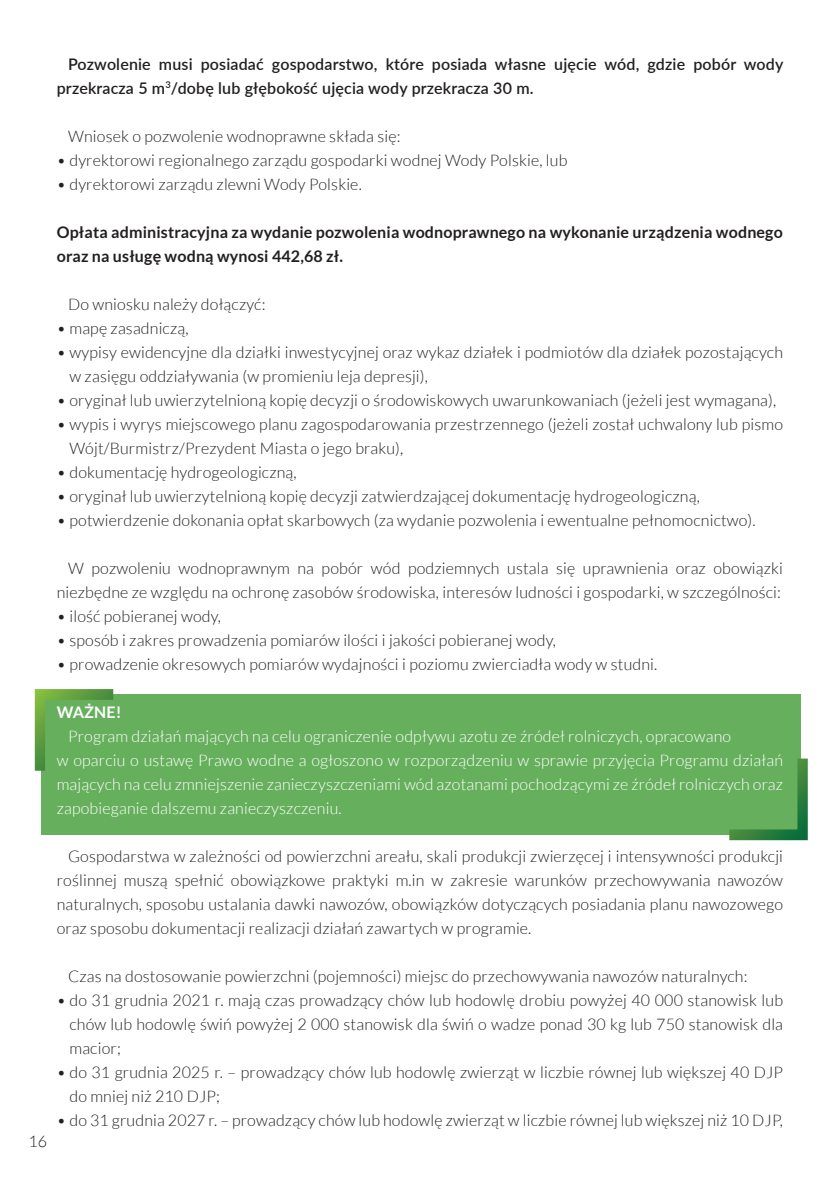
<style>
.page{position:relative;width:840px;height:1191px;background:#fff}
.page>*{position:absolute;margin:0;border:0;box-sizing:border-box;transform-origin:0 0}
.t1{font:300 16px/24px "Lato";letter-spacing:.01em;color:#231f20}
.t2{font:300 16px/24px "Lato";letter-spacing:.01em;color:#fff}
.t3{font:600 16px/24px "Lato";letter-spacing:.01em;color:#231f20}
.t4{font:700 16px/24px "Lato";letter-spacing:.01em;color:#231f20}
.t5{font:700 16px "Lato";letter-spacing:.01em;color:#fff}
</style>
<div class="page">
<div style="left:41px;top:694px;width:759px;height:141px;background:#66b05d"></div>
<svg style="left:35px;top:689px;width:78px;height:81px"></svg>
<svg style="left:729px;top:758px;width:78px;height:82px"></svg>
<p class="t1" style="left:28px;top:1129px;width:20px">16</p>
<p class="t3" style="left:57px;top:51px;width:727px;text-indent:11px">Pozwolenie musi posiadać gospodarstwo, które posiada własne ujęcie wód, gdzie pobór wody przekracza 5 m<sup>3</sup>/dobę lub głębokość ujęcia wody przekracza 30 m.</p>
<p class="t1" style="left:68px;top:124px;width:334px">Wniosek o pozwolenie wodnoprawne składa się:</p>
<p class="t1" style="left:57px;top:148px;width:512px">• dyrektorowi regionalnego zarządu gospodarki wodnej Wody Polskie, lub</p>
<p class="t1" style="left:57px;top:172px;width:306px">• dyrektorowi zarządu zlewni Wody Polskie.</p>
<p class="t4" style="left:57px;top:220px;width:727px">Opłata administracyjna za wydanie pozwolenia wodnoprawnego na wykonanie urządzenia wodnego oraz na usługę wodną wynosi 442,68 zł.</p>
<p class="t1" style="left:68px;top:292px;width:199px">Do wniosku należy dołączyć:</p>
<p class="t1" style="left:57px;top:316px;width:133px">• mapę zasadniczą,</p>
<p class="t1" style="left:69px;top:340px;width:714px;text-indent:-13px">• wypisy ewidencyjne dla działki inwestycyjnej oraz wykaz działek i podmiotów dla działek pozostających w zasięgu oddziaływania (w promieniu leja depresji),</p>
<p class="t1" style="left:57px;top:388px;width:720px">• oryginał lub uwierzytelnioną kopię decyzji o środowiskowych uwarunkowaniach (jeżeli jest wymagana),</p>
<p class="t1" style="left:69px;top:412px;width:714px;text-indent:-13px">• wypis i wyrys miejscowego planu zagospodarowania przestrzennego (jeżeli został uchwalony lub pismo<br>Wójt/Burmistrz/Prezydent Miasta o jego braku),</p>
<p class="t1" style="left:57px;top:460px;width:241px">• dokumentację hydrogeologiczną,</p>
<p class="t1" style="left:57px;top:484px;width:644px">• oryginał lub uwierzytelnioną kopię decyzji zatwierdzającej dokumentację hydrogeologiczną,</p>
<p class="t1" style="left:57px;top:508px;width:700px">• potwierdzenie dokonania opłat skarbowych (za wydanie pozwolenia i ewentualne pełnomocnictwo).</p>
<p class="t1" style="left:57px;top:556px;width:727px;text-align:right">W pozwoleniu wodnoprawnym na pobór wód podziemnych ustala się uprawnienia oraz obowiązki niezbędne ze względu na ochronę zasobów środowiska, interesów ludności i gospodarki, w szczególności:</p>
<p class="t1" style="left:57px;top:604px;width:165px">• ilość pobieranej wody,</p>
<p class="t1" style="left:57px;top:628px;width:500px">• sposób i zakres prowadzenia pomiarów ilości i jakości pobieranej wody,</p>
<p class="t1" style="left:57px;top:652px;width:602px">• prowadzenie okresowych pomiarów wydajności i poziomu zwierciadła wody w studni.</p>
<p class="t5" style="left:57px;top:703px;width:66px">WAŻNE!</p>
<p class="t2" style="left:57px;top:724px;width:727px;text-indent:11px">Program działań mających na celu ograniczenie odpływu azotu ze źródeł rolniczych, opracowano<br>w oparciu o ustawę Prawo wodne a ogłoszono w rozporządzeniu w sprawie przyjęcia Programu działań mających na celu zmniejszenie zanieczyszczeniami wód azotanami pochodzącymi ze źródeł rolniczych oraz zapobieganie dalszemu zanieczyszczeniu.</p>
<p class="t1" style="left:57px;top:844px;width:727px;text-align:justify;text-indent:11px">Gospodarstwa w zależności od powierzchni areału, skali produkcji zwierzęcej i intensywności produkcji roślinnej muszą spełnić obowiązkowe praktyki m.in w zakresie warunków przechowywania nawozów naturalnych, sposobu ustalania dawki nawozów, obowiązków dotyczących posiadania planu nawozowego oraz sposobu dokumentacji realizacji działań zawartych w programie.</p>
<p class="t1" style="left:68px;top:964px;width:680px">Czas na dostosowanie powierzchni (pojemności) miejsc do przechowywania nawozów naturalnych:</p>
<p class="t1" style="left:69px;top:988px;width:714px;text-align:justify;text-indent:-13px">• do 31 grudnia 2021 r. mają czas prowadzący chów lub hodowlę drobiu powyżej 40 000 stanowisk lub chów lub hodowlę świń powyżej 2 000 stanowisk dla świń o wadze ponad 30 kg lub 750 stanowisk dla macior;</p>
<p class="t1" style="left:69px;top:1060px;width:714px;text-indent:-13px">• do 31 grudnia 2025 r. – prowadzący chów lub hodowlę zwierząt w liczbie równej lub większej 40 DJP do mniej niż 210 DJP;</p>
<p class="t1" style="left:57px;top:1108px;width:727px">• do 31 grudnia 2027 r. – prowadzący chów lub hodowlę zwierząt w liczbie równej lub większej niż 10 DJP,</p>
</div>
